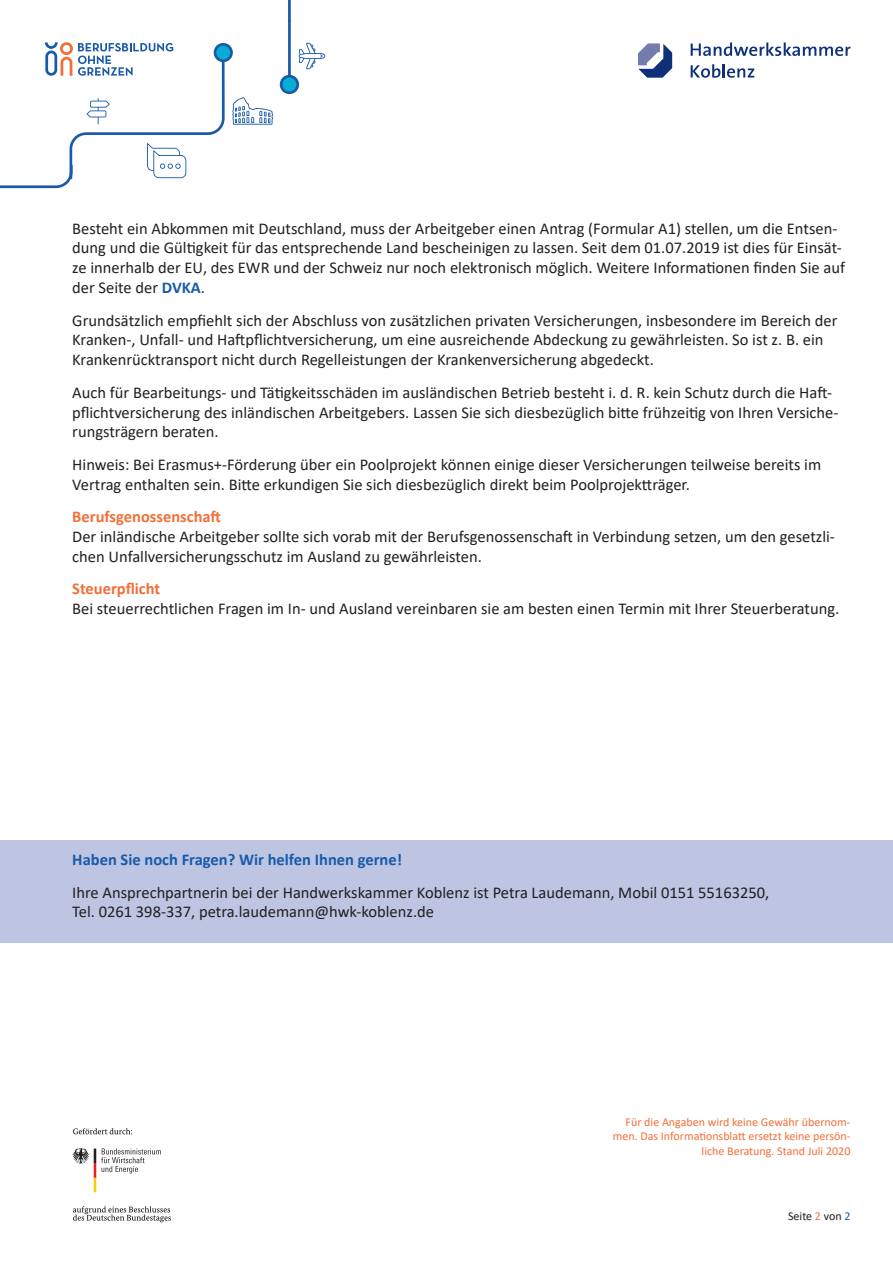
<style>
.page{position:relative;width:893px;height:1263px;background:#fff}
.page>*{position:absolute;margin:0;border:0;box-sizing:border-box;transform-origin:0 0}
.t1{font:16.5px/19.8px "Calibri";color:#231f20}
.t2{font:700 16.5px "Calibri";color:#185aaa}
.t3{font:700 16.5px "Calibri";color:#f26f39}
.t4{font:12px/14.4px "Calibri";color:#f26f39;text-align:right}
.t5{font:12px "Calibri";color:#231f20}
.s1{font-weight:700;color:#185aaa}
.s2{color:#f26f39}
.s3{color:#185aaa}
</style>
<div class="page">
<svg style="left:280px;top:21px;width:45px;height:73px"></svg>
<hr style="left:288px;top:0;width:3px;height:21px;background:#185aaa">
<svg style="left:691px;top:43px;width:159px;height:13px"></svg>
<svg style="left:691px;top:64px;width:63px;height:14px"></svg>
<svg style="left:638px;top:43px;width:34px;height:35px"></svg>
<div style="left:0;top:840px;width:893px;height:103px;background:#bdc5e3"></div>
<svg style="left:0;top:42px;width:273px;height:147px"></svg>
<svg style="left:72px;top:1128px;width:99px;height:94px"></svg>
<p class="t1" style="left:72px;top:218px;width:774px">Besteht ein Abkommen mit Deutschland, muss der Arbeitgeber einen Antrag (Formular A1) stellen, um die Entsen&shy;dung und die Gültigkeit für das entsprechende Land bescheinigen zu lassen. Seit dem 01.07.2019 ist dies für Einsät&shy;ze innerhalb der EU, des EWR und der Schweiz nur noch elektronisch möglich. Weitere Informationen finden Sie auf der Seite der <span class="s1">DVKA</span>.</p>
<p class="t1" style="left:72px;top:310px;width:767px">Grundsätzlich empfiehlt sich der Abschluss von zusätzlichen privaten Versicherungen, insbesondere im Bereich der<br>Kranken-, Unfall- und Haftpflichtversicherung, um eine ausreichende Abdeckung zu gewährleisten. So ist z. B. ein<br>Krankenrücktransport nicht durch Regelleistungen der Krankenversicherung abgedeckt.</p>
<p class="t1" style="left:72px;top:382px;width:768px">Auch für Bearbeitungs- und Tätigkeitsschäden im ausländischen Betrieb besteht i. d. R. kein Schutz durch die Haft&shy;pflichtversicherung des inländischen Arbeitgebers. Lassen Sie sich diesbezüglich bitte frühzeitig von Ihren Versiche&shy;rungsträgern beraten.</p>
<p class="t1" style="left:72px;top:454px;width:750px">Hinweis: Bei Erasmus+-Förderung über ein Poolprojekt können einige dieser Versicherungen teilweise bereits im<br>Vertrag enthalten sein. Bitte erkundigen Sie sich diesbezüglich direkt beim Poolprojektträger.</p>
<p class="t3" style="left:72px;top:505px;width:150px">Berufsgenossenschaft</p>
<p class="t1" style="left:72px;top:526px;width:764px">Der inländische Arbeitgeber sollte sich vorab mit der Berufsgenossenschaft in Verbindung setzen, um den gesetzli&shy;chen Unfallversicherungsschutz im Ausland zu gewährleisten.</p>
<p class="t3" style="left:72px;top:577px;width:89px">Steuerpflicht</p>
<p class="t1" style="left:72px;top:598px;width:768px">Bei steuerrechtlichen Fragen im In- und Ausland vereinbaren sie am besten einen Termin mit Ihrer Steuerberatung.</p>
<p class="t2" style="left:72px;top:848px;width:331px">Haben Sie noch Fragen? Wir helfen Ihnen gerne!</p>
<p class="t1" style="left:72px;top:882px;width:698px">Ihre Ansprechpartnerin bei der Handwerkskammer Koblenz ist Petra Laudemann, Mobil 0151 55163250,<br>Tel. 0261 398-337, petra.laudemann@hwk-koblenz.de</p>
<p class="t4" style="left:613px;top:1114px;width:239px">Für die Angaben wird keine Gewähr übernom&shy;men. Das Informationsblatt ersetzt keine persön&shy;liche Beratung. Stand Juli 2020</p>
<p class="t5" style="left:788px;top:1208px;width:64px">Seite <span class="s2">2</span> von <span class="s3">2</span></p>
</div>
